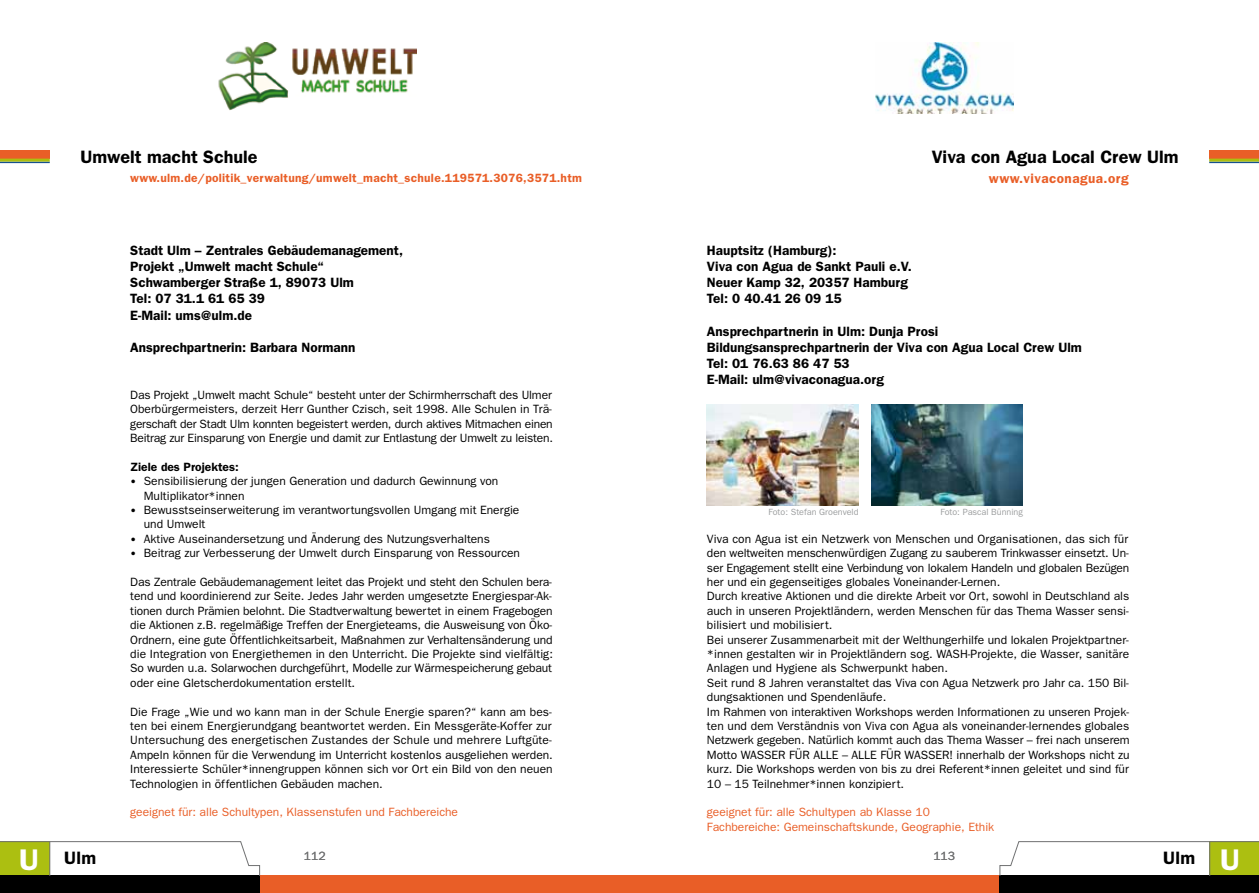
<style>
.page{position:relative;width:1259px;height:893px;background:#fff}
.page>*{position:absolute;margin:0;border:0;box-sizing:border-box;transform-origin:0 0}
.t1{font:600 18px "Franklin Gothic";color:#000}
.t2{font:600 13.5px/16.2px "Franklin Gothic";color:#000}
.t3{font:600 13.5px "Franklin Gothic";letter-spacing:.035em;color:#e95e27}
.t4{font:12px/14.4px "Franklin Gothic";color:#000}
.t5{font:12px/14.4px "Franklin Gothic";color:#e95e27}
.t6{font:600 12px "Franklin Gothic";letter-spacing:.02em;color:#e95e27}
.t7{font:600 12px "Franklin Gothic";color:#000}
.t8{font:12px "Franklin Gothic";color:#707172}
.t9{font:9px "Franklin Gothic";color:#9c9e9f}
.s1{font-size:10.5px}
.s2{font-size:30px;color:#fff}
</style>
<div class="page">
<div style="left:259px;top:876px;width:370px;height:17px;background:#e95e27"></div>
<div style="left:0;top:876px;width:260px;height:17px;background:#000"></div>
<div style="left:0;top:150px;width:50px;height:9px;background:#e95e27"></div>
<hr style="left:0;top:162px;width:50px;height:1px;background:#16518e">
<hr style="left:0;top:159px;width:50px;height:3px;background:#acbf11">
<svg style="left:0;top:841px;width:260px;height:35px"></svg>
<hr style="left:49px;top:842px;width:1px;height:34px;background:#707172">
<div style="left:629px;top:876px;width:372px;height:17px;background:#e95e27"></div>
<div style="left:999px;top:876px;width:260px;height:17px;background:#000"></div>
<svg style="left:999px;top:841px;width:260px;height:35px"></svg>
<hr style="left:1209px;top:842px;width:1px;height:34px;background:#707172">
<div style="left:1209px;top:150px;width:50px;height:9px;background:#e95e27"></div>
<hr style="left:1209px;top:162px;width:50px;height:1px;background:#16518e">
<hr style="left:1209px;top:159px;width:50px;height:3px;background:#acbf11">
<img style="left:871px;top:404px;width:152px;height:101px">
<img style="left:707px;top:404px;width:151px;height:101px">
<img style="left:218px;top:43px;width:198px;height:67px">
<img style="left:875px;top:43px;width:138px;height:71px">
<h1 class="t1" style="left:80px;top:146px;width:179px">Umwelt macht Schule</h1>
<h1 class="t1" style="left:931px;top:146px;width:248px">Viva con Agua Local Crew Ulm</h1>
<p class="t6" style="left:130px;top:170px;width:453px">www.ulm.de/politik_verwaltung/umwelt_macht_schule.119571.3076,3571.htm</p>
<p class="t3" style="left:989px;top:170px;width:141px">www.vivaconagua.org</p>
<p class="t2" style="left:130px;top:242px;width:274px">Stadt Ulm – Zentrales Gebäudemanagement,<br>Projekt „Umwelt macht Schule“<br>Schwamberger Straße 1, 89073 Ulm<br>Tel: 07 31.1 61 65 39<br>E-Mail: ums@ulm.de</p>
<p class="t2" style="left:130px;top:339px;width:226px">Ansprechpartnerin: Barbara Normann</p>
<p class="t4" style="left:130px;top:387px;width:424px;text-align:justify">Das Projekt „Umwelt macht Schule“ besteht unter der Schirmherrschaft des Ulmer Oberbürgermeisters, derzeit Herr Gunther Czisch, seit 1998. Alle Schulen in Trä&shy;gerschaft der Stadt Ulm konnten begeistert werden, durch aktives Mitmachen einen Beitrag zur Einsparung von Energie und damit zur Entlastung der Umwelt zu leisten.</p>
<p class="t7" style="left:130px;top:460px;width:110px">Ziele des Projektes:</p>
<p class="t4" style="left:144px;top:474px;width:356px;text-indent:-14px"><span class="s1">•</span> Sensibilisierung der jungen Generation und dadurch Gewinnung von<br>Multiplikator*innen</p>
<p class="t4" style="left:144px;top:502px;width:377px;text-indent:-14px"><span class="s1">•</span> Bewusstseinserweiterung im verantwortungsvollen Umgang mit Energie und Umwelt</p>
<p class="t4" style="left:130px;top:531px;width:361px"><span class="s1">•</span> Aktive Auseinandersetzung und Änderung des Nutzungsverhaltens</p>
<p class="t4" style="left:130px;top:546px;width:391px"><span class="s1">•</span> Beitrag zur Verbesserung der Umwelt durch Einsparung von Ressourcen</p>
<p class="t4" style="left:130px;top:574px;width:424px;text-align:justify">Das Zentrale Gebäudemanagement leitet das Projekt und steht den Schulen bera&shy;tend und koordinierend zur Seite. Jedes Jahr werden umgesetzte Energiespar-Ak&shy;tionen durch Prämien belohnt. Die Stadtverwaltung bewertet in einem Fragebogen die Aktionen z.B. regelmäßige Treffen der Energieteams, die Ausweisung von Öko-Ordnern, eine gute Öffentlichkeitsarbeit, Maßnahmen zur Verhaltensänderung und die Integration von Energiethemen in den Unterricht. Die Projekte sind vielfältig:<br>So wurden u.a. Solarwochen durchgeführt, Modelle zur Wärmespeicherung gebaut oder eine Gletscherdokumentation erstellt.</p>
<p class="t4" style="left:130px;top:704px;width:424px;text-align:justify">Die Frage „Wie und wo kann man in der Schule Energie sparen?“ kann am bes&shy;ten bei einem Energierundgang beantwortet werden. Ein Messgeräte-Koffer zur Untersuchung des energetischen Zustandes der Schule und mehrere Luftgüte-Ampeln können für die Verwendung im Unterricht kostenlos ausgeliehen werden.<br>Interessierte Schüler*innengruppen können sich vor Ort ein Bild von den neuen Technologien in öffentlichen Gebäuden machen.</p>
<p class="t5" style="left:130px;top:805px;width:329px">geeignet für: alle Schultypen, Klassenstufen und Fachbereiche</p>
<p class="t2" style="left:707px;top:242px;width:206px">Hauptsitz (Hamburg):<br>Viva con Agua de Sankt Pauli e.V.<br>Neuer Kamp 32, 20357 Hamburg<br>Tel: 0 40.41 26 09 15</p>
<p class="t2" style="left:707px;top:323px;width:376px">Ansprechpartnerin in Ulm: Dunja Prosi Bildungsansprechpartnerin der Viva con Agua Local Crew Ulm Tel: 01 76.63 86 47 53<br>E-Mail: ulm@vivaconagua.org</p>
<p class="t9" style="left:768px;top:506px;width:92px">Foto: Stefan Groenveld</p>
<p class="t9" style="left:940px;top:506px;width:84px">Foto: Pascal Bünning</p>
<p class="t4" style="left:707px;top:531px;width:424px">Viva con Agua ist ein Netzwerk von Menschen und Organisationen, das sich für den weltweiten menschenwürdigen Zugang zu sauberem Trinkwasser einsetzt. Un&shy;ser Engagement stellt eine Verbindung von lokalem Handeln und globalen Bezügen her und ein gegenseitiges globales Voneinander-Lernen.<br>Durch kreative Aktionen und die direkte Arbeit vor Ort, sowohl in Deutschland als auch in unseren Projektländern, werden Menschen für das Thema Wasser sensi&shy;bilisiert und mobilisiert.<br>Bei unserer Zusammenarbeit mit der Welthungerhilfe und lokalen Projektpartner-*innen gestalten wir in Projektländern sog. WASH-Projekte, die Wasser, sanitäre Anlagen und Hygiene als Schwerpunkt haben.<br>Seit rund 8 Jahren veranstaltet das Viva con Agua Netzwerk pro Jahr ca. 150 Bil&shy;dungsaktionen und Spendenläufe.<br>Im Rahmen von interaktiven Workshops werden Informationen zu unseren Projek&shy;ten und dem Verständnis von Viva con Agua als voneinander-lernendes globales Netzwerk gegeben. Natürlich kommt auch das Thema Wasser – frei nach unserem Motto WASSER FÜR ALLE – ALLE FÜR WASSER! innerhalb der Workshops nicht zu kurz. Die Workshops werden von bis zu drei Referent*innen geleitet und sind für 10 – 15 Teilnehmer*innen konzipiert.</p>
<p class="t5" style="left:707px;top:805px;width:289px">geeignet für: alle Schultypen ab Klasse 10<br>Fachbereiche: Gemeinschaftskunde, Geographie, Ethik</p>
<h1 class="t1" style="left:19px;top:847px;width:79px"><span class="s2">U</span> Ulm</h1>
<h1 class="t1" style="left:1163px;top:847px;width:78px">Ulm <span class="s2">U</span></h1>
<p class="t8" style="left:304px;top:849px;width:23px">112</p>
<p class="t8" style="left:933px;top:849px;width:23px">113</p>
</div>
